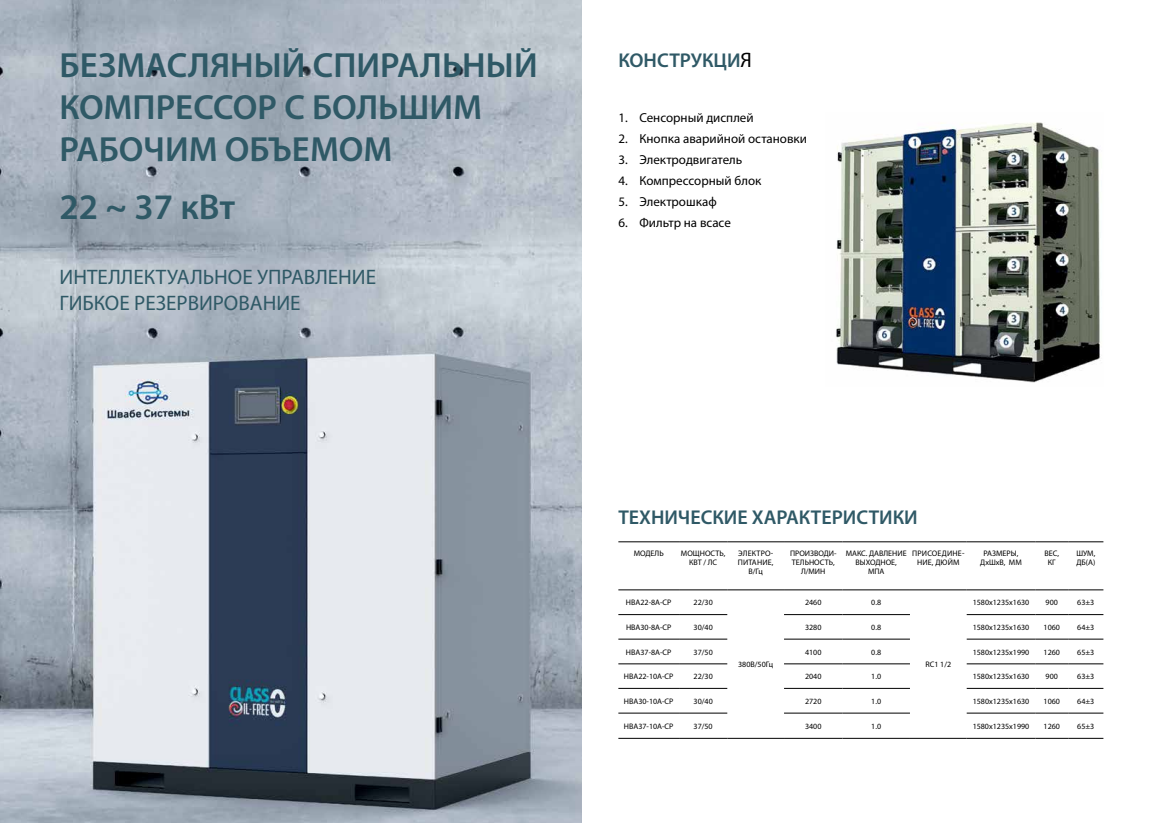
<style>
.page{position:relative;width:1163px;height:823px;background:#fff}
.page>*{position:absolute;margin:0;border:0;box-sizing:border-box;transform-origin:0 0}
.t1{font:600 36px "Myriad Pro";color:#2f5966}
.t2{font:600 35px/42px "Myriad Pro";color:#2f5966}
.t3{font:21px/26px "Myriad Pro";color:#2f5966}
.t4{font:600 20px "Myriad Pro";color:#2f5966}
.t5{font:13px "Myriad Pro";color:#000}
.t6{font:8px/9px "Myriad Pro";color:#000;text-align:center}
.t7{font:8px/9px "Myriad Pro";letter-spacing:.02em;color:#000;text-align:center}
.s1{font-weight:400;font-size:21px;color:#000}
</style>
<div class="page">
<img style="left:0;top:0;width:581px;height:822px">
<img style="left:836px;top:122px;width:265px;height:261px">
<hr style="left:618px;top:541px;width:61px;height:1px;background:#000">
<hr style="left:679px;top:541px;width:48px;height:1px;background:#000">
<hr style="left:727px;top:541px;width:56px;height:1px;background:#000">
<hr style="left:783px;top:541px;width:59px;height:1px;background:#000">
<hr style="left:842px;top:541px;width:67px;height:1px;background:#000">
<hr style="left:909px;top:541px;width:57px;height:1px;background:#000">
<hr style="left:966px;top:541px;width:69px;height:1px;background:#000">
<hr style="left:1035px;top:541px;width:33px;height:1px;background:#000">
<hr style="left:1068px;top:541px;width:35px;height:1px;background:#000">
<hr style="left:618px;top:589px;width:61px;height:1px;background:#000">
<hr style="left:679px;top:589px;width:48px;height:1px;background:#000">
<hr style="left:727px;top:589px;width:56px;height:1px;background:#000">
<hr style="left:783px;top:589px;width:59px;height:1px;background:#000">
<hr style="left:842px;top:589px;width:67px;height:1px;background:#000">
<hr style="left:909px;top:589px;width:57px;height:1px;background:#000">
<hr style="left:966px;top:589px;width:69px;height:1px;background:#000">
<hr style="left:1035px;top:589px;width:33px;height:1px;background:#000">
<hr style="left:1068px;top:589px;width:35px;height:1px;background:#000">
<hr style="left:618px;top:614px;width:61px;height:1px;background:#000">
<hr style="left:679px;top:614px;width:48px;height:1px;background:#000">
<hr style="left:783px;top:614px;width:59px;height:1px;background:#000">
<hr style="left:842px;top:614px;width:67px;height:1px;background:#000">
<hr style="left:966px;top:614px;width:69px;height:1px;background:#000">
<hr style="left:1035px;top:614px;width:33px;height:1px;background:#000">
<hr style="left:1068px;top:614px;width:35px;height:1px;background:#000">
<hr style="left:618px;top:638px;width:61px;height:1px;background:#000">
<hr style="left:679px;top:638px;width:48px;height:1px;background:#000">
<hr style="left:783px;top:638px;width:59px;height:1px;background:#000">
<hr style="left:842px;top:638px;width:67px;height:1px;background:#000">
<hr style="left:966px;top:638px;width:69px;height:1px;background:#000">
<hr style="left:1035px;top:638px;width:33px;height:1px;background:#000">
<hr style="left:1068px;top:638px;width:35px;height:1px;background:#000">
<hr style="left:618px;top:663px;width:61px;height:1px;background:#000">
<hr style="left:679px;top:663px;width:48px;height:1px;background:#000">
<hr style="left:783px;top:663px;width:59px;height:1px;background:#000">
<hr style="left:842px;top:663px;width:67px;height:1px;background:#000">
<hr style="left:966px;top:663px;width:69px;height:1px;background:#000">
<hr style="left:1035px;top:663px;width:33px;height:1px;background:#000">
<hr style="left:1068px;top:663px;width:35px;height:1px;background:#000">
<hr style="left:618px;top:687px;width:61px;height:1px;background:#000">
<hr style="left:679px;top:687px;width:48px;height:1px;background:#000">
<hr style="left:783px;top:687px;width:59px;height:1px;background:#000">
<hr style="left:842px;top:687px;width:67px;height:1px;background:#000">
<hr style="left:966px;top:687px;width:69px;height:1px;background:#000">
<hr style="left:1035px;top:687px;width:33px;height:1px;background:#000">
<hr style="left:1068px;top:687px;width:35px;height:1px;background:#000">
<hr style="left:618px;top:712px;width:61px;height:1px;background:#000">
<hr style="left:679px;top:712px;width:48px;height:1px;background:#000">
<hr style="left:783px;top:712px;width:59px;height:1px;background:#000">
<hr style="left:842px;top:712px;width:67px;height:1px;background:#000">
<hr style="left:966px;top:712px;width:69px;height:1px;background:#000">
<hr style="left:1035px;top:712px;width:33px;height:1px;background:#000">
<hr style="left:1068px;top:712px;width:35px;height:1px;background:#000">
<hr style="left:618px;top:737px;width:61px;height:1px;background:#000">
<hr style="left:679px;top:737px;width:48px;height:1px;background:#000">
<hr style="left:727px;top:737px;width:56px;height:1px;background:#000">
<hr style="left:783px;top:737px;width:59px;height:1px;background:#000">
<hr style="left:842px;top:737px;width:67px;height:1px;background:#000">
<hr style="left:909px;top:737px;width:57px;height:1px;background:#000">
<hr style="left:966px;top:737px;width:69px;height:1px;background:#000">
<hr style="left:1035px;top:737px;width:33px;height:1px;background:#000">
<hr style="left:1068px;top:737px;width:35px;height:1px;background:#000">
<h2 class="t2" style="left:60px;top:45px;width:479px">БЕЗМАСЛЯНЫЙ СПИРАЛЬНЫЙ<br>КОМПРЕССОР С БОЛЬШИМ<br>РАБОЧИМ ОБЪЕМОМ</h2>
<h1 class="t1" style="left:60px;top:187px;width:177px">22 ~ 37 кВт</h1>
<h3 class="t3" style="left:60px;top:263px;width:318px">ИНТЕЛЛЕКТУАЛЬНОЕ УПРАВЛЕНИЕ<br>ГИБКОЕ РЕЗЕРВИРОВАНИЕ</h3>
<h3 class="t4" style="left:618px;top:49px;width:135px">КОНСТРУКЦИ<span class="s1">Я</span></h3>
<h3 class="t5" style="left:618px;top:110px;width:137px">1. Сенсорный дисплей</h3>
<h3 class="t5" style="left:618px;top:131px;width:190px">2. Кнопка аварийной остановки</h3>
<h3 class="t5" style="left:618px;top:151px;width:125px">3. Электродвигатель</h3>
<h3 class="t5" style="left:618px;top:172px;width:144px">4. Компрессорный блок</h3>
<h3 class="t5" style="left:618px;top:193px;width:100px">5. Электрошкаф</h3>
<h3 class="t5" style="left:618px;top:214px;width:114px">6. Фильтр на всасе</h3>
<h3 class="t4" style="left:618px;top:506px;width:301px">ТЕХНИЧЕСКИЕ ХАРАКТЕРИСТИКИ</h3>
<p class="t6" style="left:633px;top:548px;width:32px">МОДЕЛЬ</p>
<p class="t6" style="left:680px;top:548px;width:46px">МОЩНОСТЬ,<br>КВТ / ЛС</p>
<p class="t7" style="left:737px;top:548px;width:37px">ЭЛЕКТРО-<br>ПИТАНИЕ,<br>В/Гц</p>
<p class="t6" style="left:790px;top:548px;width:48px">ПРОИЗВОДИ-<br>ТЕЛЬНОСТЬ,<br>Л/МИН</p>
<p class="t6" style="left:845px;top:548px;width:62px">МАКС. ДАВЛЕНИЕ<br>ВЫХОДНОЕ,<br>МПА</p>
<p class="t7" style="left:912px;top:548px;width:54px">ПРИСОЕДИНЕ-<br>НИЕ, ДЮЙМ</p>
<p class="t6" style="left:980px;top:548px;width:43px">РАЗМЕРЫ,<br>ДхШхВ, ММ</p>
<p class="t6" style="left:1044px;top:548px;width:16px">ВЕС,<br>КГ</p>
<p class="t6" style="left:1076px;top:548px;width:20px;text-align:left">ШУМ,<br>ДБ(А)</p>
<p class="t6" style="left:626px;top:597px;width:47px">НВА22-8A-СР</p>
<p class="t6" style="left:693px;top:597px;width:21px">22/30</p>
<p class="t6" style="left:805px;top:597px;width:18px">2460</p>
<p class="t6" style="left:871px;top:597px;width:11px">0.8</p>
<p class="t6" style="left:972px;top:597px;width:58px">1580х1235х1630</p>
<p class="t6" style="left:1045px;top:597px;width:14px">900</p>
<p class="t6" style="left:1077px;top:597px;width:19px">63±3</p>
<p class="t6" style="left:626px;top:622px;width:47px">НВА30-8A-СР</p>
<p class="t6" style="left:693px;top:622px;width:21px">30/40</p>
<p class="t6" style="left:805px;top:622px;width:18px">3280</p>
<p class="t6" style="left:871px;top:622px;width:11px">0.8</p>
<p class="t6" style="left:972px;top:622px;width:58px">1580х1235х1630</p>
<p class="t6" style="left:1043px;top:622px;width:18px">1060</p>
<p class="t6" style="left:1077px;top:622px;width:19px">64±3</p>
<p class="t6" style="left:626px;top:646px;width:47px">НВА37-8A-СР</p>
<p class="t6" style="left:693px;top:646px;width:21px">37/50</p>
<p class="t6" style="left:804px;top:646px;width:18px">4100</p>
<p class="t6" style="left:871px;top:646px;width:11px">0.8</p>
<p class="t6" style="left:972px;top:646px;width:58px">1580х1235х1990</p>
<p class="t6" style="left:1043px;top:646px;width:18px">1260</p>
<p class="t6" style="left:1077px;top:646px;width:19px">65±3</p>
<p class="t6" style="left:624px;top:671px;width:51px">НВА22-10A-СР</p>
<p class="t6" style="left:693px;top:671px;width:21px">22/30</p>
<p class="t6" style="left:804px;top:671px;width:18px">2040</p>
<p class="t6" style="left:871px;top:671px;width:11px">1.0</p>
<p class="t6" style="left:972px;top:671px;width:58px">1580х1235х1630</p>
<p class="t6" style="left:1045px;top:671px;width:14px">900</p>
<p class="t6" style="left:1077px;top:671px;width:19px">63±3</p>
<p class="t6" style="left:624px;top:696px;width:51px">НВА30-10A-СР</p>
<p class="t6" style="left:693px;top:696px;width:21px">30/40</p>
<p class="t6" style="left:804px;top:696px;width:18px">2720</p>
<p class="t6" style="left:871px;top:696px;width:11px">1.0</p>
<p class="t6" style="left:972px;top:696px;width:58px">1580х1235х1630</p>
<p class="t6" style="left:1043px;top:696px;width:18px">1060</p>
<p class="t6" style="left:1077px;top:696px;width:19px">64±3</p>
<p class="t6" style="left:624px;top:721px;width:51px">НВА37-10A-СР</p>
<p class="t6" style="left:693px;top:721px;width:21px">37/50</p>
<p class="t6" style="left:804px;top:721px;width:18px">3400</p>
<p class="t6" style="left:871px;top:721px;width:11px">1.0</p>
<p class="t6" style="left:972px;top:721px;width:58px">1580х1235х1990</p>
<p class="t6" style="left:1043px;top:721px;width:18px">1260</p>
<p class="t6" style="left:1077px;top:721px;width:19px">65±3</p>
<p class="t6" style="left:738px;top:659px;width:36px">380В/50Гц</p>
<p class="t6" style="left:925px;top:659px;width:27px">RC1 1/2</p>
</div>
